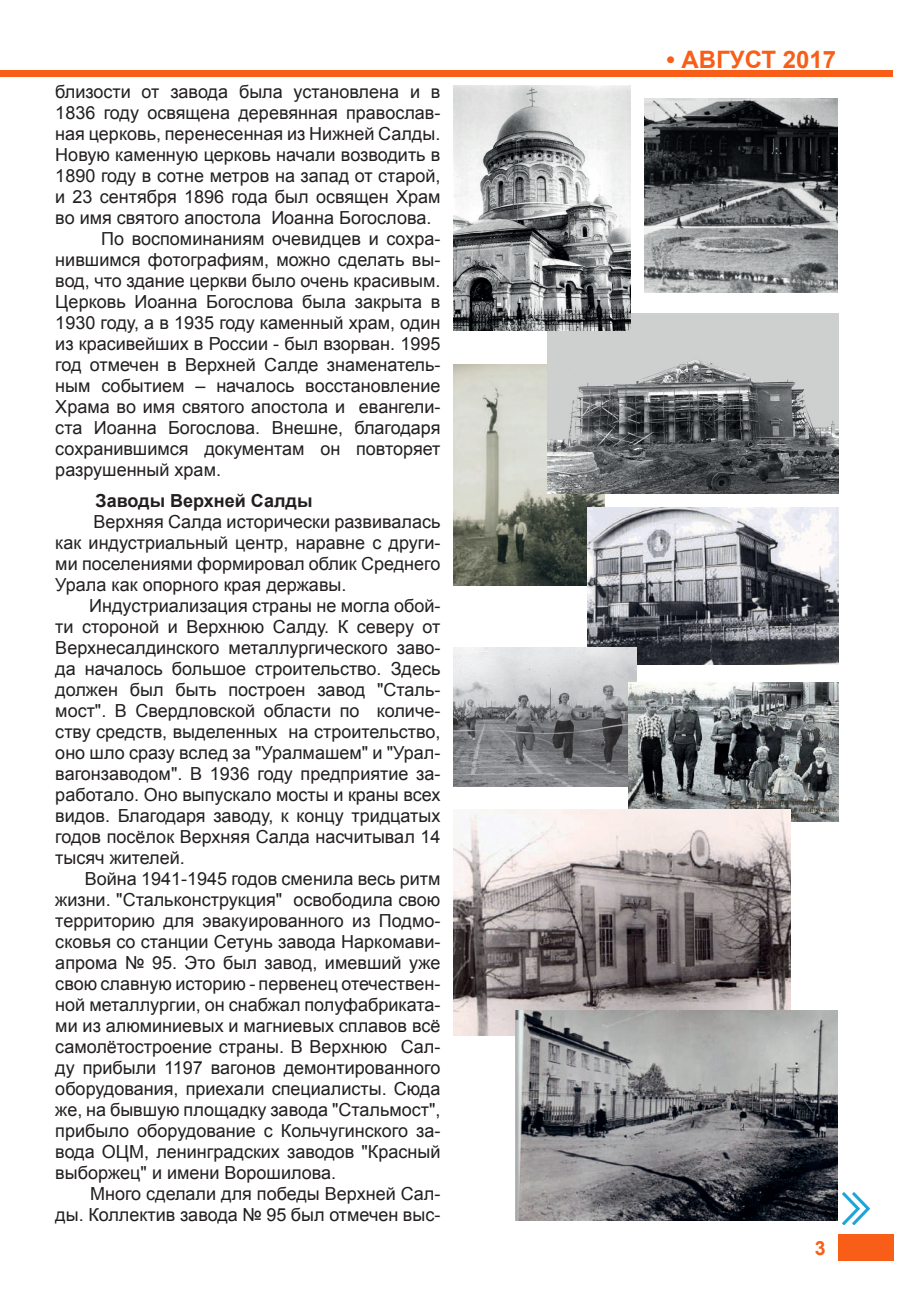
<style>
.page{position:relative;width:915px;height:1306px;background:#fff}
.page>*{position:absolute;margin:0;border:0;box-sizing:border-box;transform-origin:0 0}
.t1{font:700 24px "Arial";color:#f85e17}
.t2{font:700 19.5px "Arial";color:#f85e17}
.t3{font:18px/21px "Arial";color:#231f20;text-align:justify}
.t4{font:700 18px "Arial";color:#231f20}
</style>
<div class="page">
<div style="left:838px;top:1234px;width:55px;height:27px;background:#f85e17"></div>
<div style="left:0;top:70px;width:892px;height:6px;background:#f85e17"></div>
<img style="left:453px;top:365px;width:151px;height:221px">
<img style="left:547px;top:313px;width:291px;height:180px">
<img style="left:453px;top:86px;width:177px;height:244px">
<img style="left:644px;top:99px;width:193px;height:193px">
<img style="left:587px;top:507px;width:251px;height:157px">
<img style="left:453px;top:647px;width:183px;height:139px">
<img style="left:628px;top:682px;width:209px;height:139px">
<img style="left:453px;top:809px;width:337px;height:226px">
<img style="left:515px;top:1010px;width:322px;height:210px">
<img style="left:842px;top:1192px;width:29px;height:32px">
<p class="t3" style="left:55px;top:82px;width:386px">близости от завода была установлена и в</p>
<p class="t3" style="left:55px;top:103px;width:386px">1836 году освящена деревянная православ-</p>
<p class="t3" style="left:55px;top:124px;width:386px">ная церковь, перенесенная из Нижней Салды.</p>
<p class="t3" style="left:55px;top:145px;width:386px">Новую каменную церковь начали возводить в</p>
<p class="t3" style="left:55px;top:166px;width:386px">1890 году в сотне метров на запад от старой,</p>
<p class="t3" style="left:55px;top:187px;width:386px">и 23 сентября 1896 года был освящен Храм</p>
<p class="t3" style="left:55px;top:208px;width:377px">во имя святого апостола Иоанна Богослова.</p>
<p class="t3" style="left:101px;top:229px;width:340px">По воспоминаниям очевидцев и сохра-</p>
<p class="t3" style="left:55px;top:250px;width:386px">нившимся фотографиям, можно сделать вы-</p>
<p class="t3" style="left:55px;top:271px;width:386px">вод, что здание церкви было очень красивым.</p>
<p class="t3" style="left:55px;top:292px;width:386px">Церковь Иоанна Богослова была закрыта в</p>
<p class="t3" style="left:55px;top:313px;width:386px">1930 году, а в 1935 году каменный храм, один</p>
<p class="t3" style="left:55px;top:334px;width:386px">из красивейших в России - был взорван. 1995</p>
<p class="t3" style="left:55px;top:355px;width:386px">год отмечен в Верхней Салде знаменатель-</p>
<p class="t3" style="left:55px;top:376px;width:386px">ным событием – началось восстановление</p>
<p class="t3" style="left:55px;top:397px;width:386px">Храма во имя святого апостола и евангели-</p>
<p class="t3" style="left:55px;top:418px;width:386px">ста Иоанна Богослова. Внешне, благодаря</p>
<p class="t3" style="left:55px;top:439px;width:386px">сохранившимся документам он повторяет</p>
<p class="t3" style="left:55px;top:460px;width:167px">разрушенный храм.</p>
<p class="t4" style="left:95px;top:488px;width:218px">Заводы Верхней Салды</p>
<p class="t3" style="left:55px;top:511px;width:386px;text-indent:38px">Верхняя Салда исторически развивалась как индустриальный центр, наравне с други&shy;ми поселениями формировал облик Среднего Урала как опорного края державы.</p>
<p class="t3" style="left:55px;top:595px;width:386px;text-indent:34px">Индустриализация страны не могла обой&shy;ти стороной и Верхнюю Салду. К северу от Верхнесалдинского металлургического заво&shy;да началось большое строительство. Здесь должен был быть построен завод "Сталь&shy;мост". В Свердловской области по количе&shy;ству средств, выделенных на строительство, оно шло сразу вслед за "Уралмашем" и "Урал&shy;вагонзаводом". В 1936 году предприятие за&shy;работало. Оно выпускало мосты и краны всех видов. Благодаря заводу, к концу тридцатых годов посёлок Верхняя Салда насчитывал 14 тысяч жителей.</p>
<p class="t3" style="left:55px;top:868px;width:386px;text-indent:29px">Война 1941-1945 годов сменила весь ритм жизни. "Стальконструкция" освободила свою территорию для эвакуированного из Подмо&shy;сковья со станции Сетунь завода Наркомави&shy;апрома № 95. Это был завод, имевший уже свою славную историю - первенец отечествен&shy;ной металлургии, он снабжал полуфабриката&shy;ми из алюминиевых и магниевых сплавов всё самолётостроение страны. В Верхнюю Сал&shy;ду прибыли 1197 вагонов демонтированного оборудования, приехали специалисты. Сюда же, на бывшую площадку завода "Стальмост", прибыло оборудование с Кольчугинского за&shy;вода ОЦМ, ленинградских заводов "Красный выборжец" и имени Ворошилова.</p>
<p class="t3" style="left:55px;top:1183px;width:386px;text-align:right">Много сделали для победы Верхней Сал-<br>ды. Коллектив завода № 95 был отмечен выс-</p>
<h1 class="t1" style="left:666px;top:44px;width:171px">• АВГУСТ 2017</h1>
<p class="t2" style="left:814px;top:1235px;width:12px">3</p>
</div>
